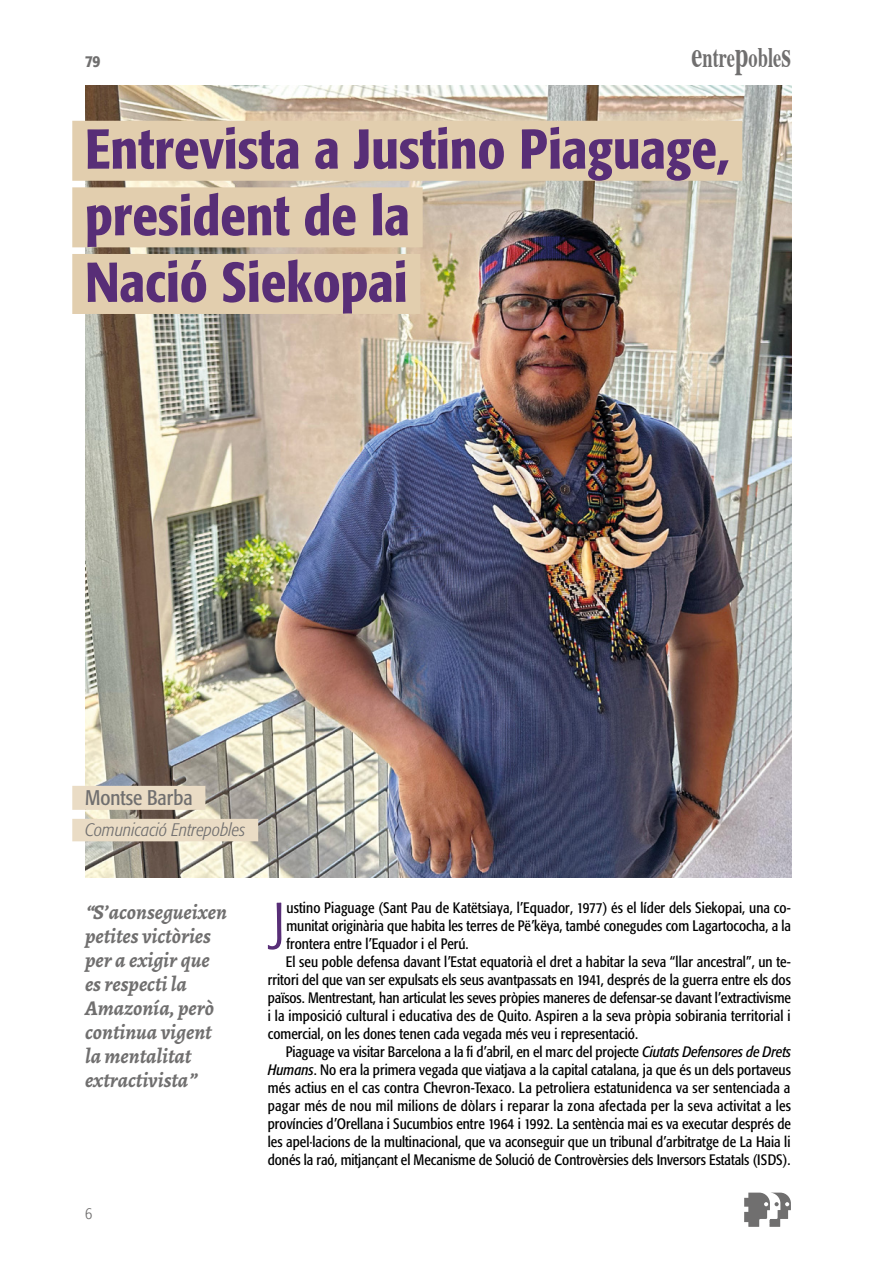
<style>
.page{position:relative;width:893px;height:1263px;background:#fff}
.page>*{position:absolute;margin:0;border:0;box-sizing:border-box;transform-origin:0 0}
.t1{font:300 condensed 65.85px "Formata";color:#582e77}
.t2{font:500 condensed 55.5px/66.6px "Formata";color:#582e77}
.t3{font:700 28.2px "Times";color:#706f6f;scale:.65 1}
.t4{font:italic 700 21px/24px "Alegreya";color:#706f6f}
.t5{font:condensed 21px "Formata";color:#706f6f}
.t6{font:italic 300 condensed 18px "Formata";color:#706f6f}
.t7{font:500 condensed 16.5px "Formata";color:#706f6f}
.t8{font:300 condensed 16.5px "Formata";color:#706f6f}
.t9{font:condensed 15px "Formata";color:#000}
.t10{font:condensed 15px "Formata";letter-spacing:.02em;color:#000}
.s1{font-size:37.65px}
.s2{font-style:italic}
</style>
<div class="page">
<svg style="left:744px;top:1192px;width:47px;height:35px"></svg>
<img style="left:85px;top:85px;width:706px;height:792px">
<div style="left:72px;top:121px;width:670px;height:60px;background:#e2ceae"></div>
<div style="left:72px;top:187px;width:351px;height:60px;background:#e2ceae"></div>
<div style="left:72px;top:254px;width:348px;height:60px;background:#e2ceae"></div>
<div style="left:72px;top:786px;width:133px;height:24px;background:#eadcc5"></div>
<div style="left:72px;top:819px;width:186px;height:22px;background:#eadcc5"></div>
<p class="t7" style="left:85px;top:51px;width:17px">79</p>
<h3 class="t3" style="left:691px;top:30px;width:154px"><span class="s1">e</span>ntre<span class="s1">p</span>oble<span class="s1">s</span></h3>
<h2 class="t2" style="left:85px;top:116px;width:646px">Entrevista a Justino Piaguage, president de la<br>Nació Siekopai</h2>
<h3 class="t5" style="left:85px;top:785px;width:109px">Montse Barba</h3>
<p class="t6" style="left:85px;top:820px;width:162px">Comunicació Entrepobles</p>
<h3 class="t4" style="left:85px;top:900px;width:144px">“S’aconsegueixen petites victòries per a exigir que es respecti la<br>Amazonía, però continua vigent la mentalitat extractivista”</h3>
<h1 class="t1" style="left:268px;top:888px;width:19px">J</h1>
<p class="t9" style="left:286px;top:899px;width:506px">ustino Piaguage (Sant Pau de Katëtsiaya, l’Equador, 1977) és el líder dels Siekopai, una co-</p>
<p class="t9" style="left:286px;top:917px;width:506px">munitat originària que habita les terres de Pë’këya, també conegudes com Lagartococha, a la</p>
<p class="t9" style="left:286px;top:935px;width:184px">frontera entre l’Equador i el Perú.</p>
<p class="t9" style="left:286px;top:953px;width:506px">El seu poble defensa davant l’Estat equatorià el dret a habitar la seva “llar ancestral”, un te-</p>
<p class="t9" style="left:268px;top:971px;width:525px">rritori del que van ser expulsats els seus avantpassats en 1941, després de la guerra entre els dos</p>
<p class="t9" style="left:268px;top:989px;width:525px">països. Mentrestant, han articulat les seves pròpies maneres de defensar-se davant l’extractivisme</p>
<p class="t9" style="left:268px;top:1007px;width:524px">i la imposició cultural i educativa des de Quito. Aspiren a la seva pròpia sobirania territorial i</p>
<p class="t9" style="left:268px;top:1025px;width:372px">comercial, on les dones tenen cada vegada més veu i representació.</p>
<p class="t9" style="left:286px;top:1043px;width:507px">Piaguage va visitar Barcelona a la fi d’abril, en el marc del projecte <span class="s2">Ciutats Defensores de Drets</span></p>
<p class="t9" style="left:268px;top:1061px;width:525px"><span class="s2">Humans</span>. No era la primera vegada que viatjava a la capital catalana, ja que és un dels portaveus</p>
<p class="t9" style="left:268px;top:1079px;width:524px">més actius en el cas contra Chevron-Texaco. La petroliera estatunidenca va ser sentenciada a</p>
<p class="t10" style="left:268px;top:1097px;width:525px">pagar més de nou mil milions de dòlars i reparar la zona afectada per la seva activitat a les</p>
<p class="t9" style="left:268px;top:1115px;width:525px">províncies d’Orellana i Sucumbios entre 1964 i 1992. La sentència mai es va executar després de</p>
<p class="t9" style="left:268px;top:1133px;width:524px">les apel·lacions de la multinacional, que va aconseguir que un tribunal d’arbitratge de La Haia li</p>
<p class="t9" style="left:268px;top:1151px;width:524px">donés la raó, mitjançant el Mecanisme de Solució de Controvèrsies dels Inversors Estatals (ISDS).</p>
<p class="t8" style="left:85px;top:1204px;width:9px">6</p>
</div>
